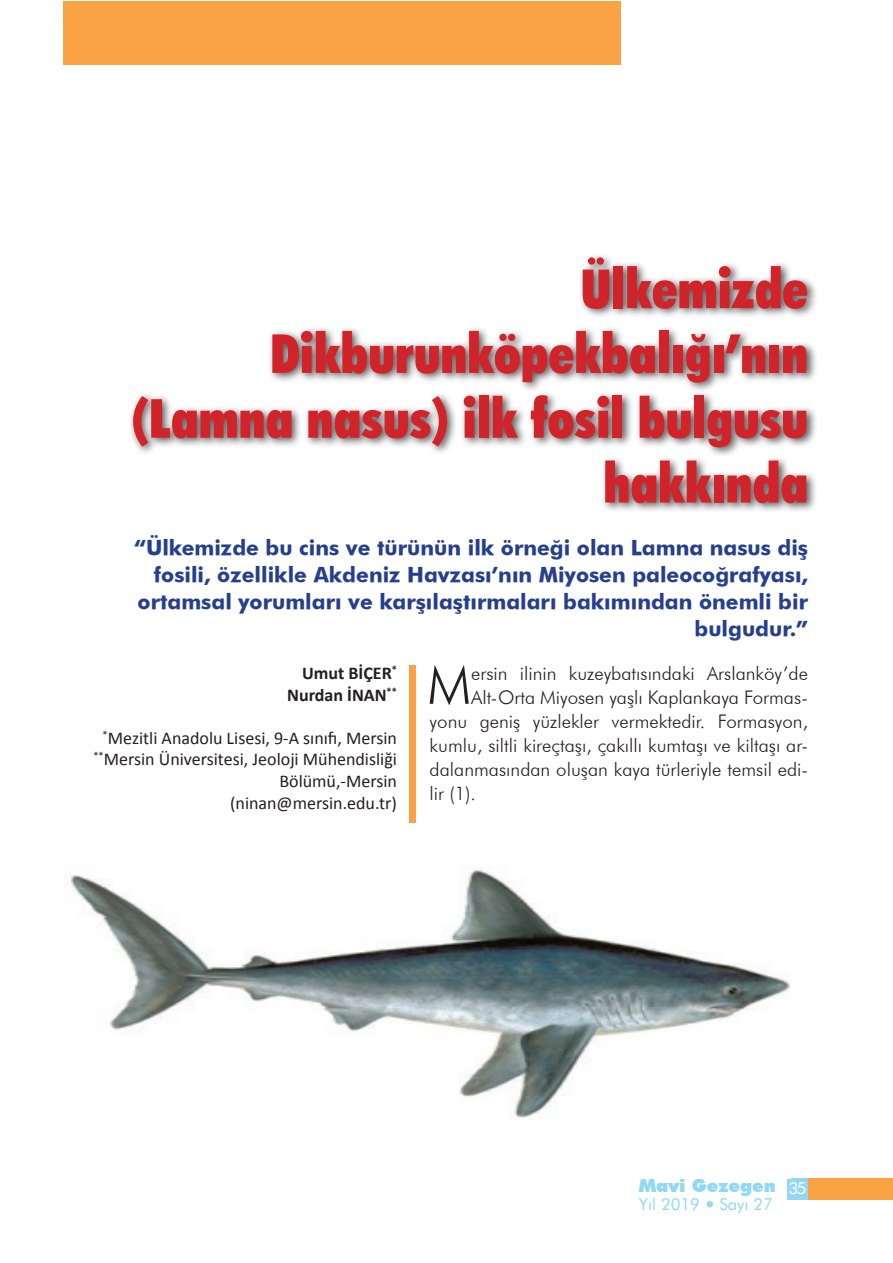
<style>
.page{position:relative;width:893px;height:1263px;background:#fff}
.page>*{position:absolute;margin:0;border:0;box-sizing:border-box;transform-origin:0 0}
.t1{font:900 condensed 54px/64.8px "Futura BT";color:#d1232a;text-align:right}
.t2{font:300 52.35px "Futura BT";color:#231f20}
.t3{font:21px/27px "Futura Md BT Bold";color:#253f8e;text-align:right}
.t4{font:300 18.75px "Futura BT";color:#231f20}
.t5{font:18px/21.6px "Calibri";color:#231f20;text-align:right}
.t6{font:700 18px/21.6px "Calibri";color:#231f20;text-align:right}
.t7{font:900 18px "Futura BT";color:#91d8f7}
.t8{font:16.5px "Futura BT";color:#91d8f7}
.t9{font:16.5px "Futura BT";color:#fff}
</style>
<div class="page">
<div style="left:64px;top:1px;width:557px;height:64px;background:#f9a344"></div>
<div style="left:787px;top:1178px;width:63px;height:21px;background:#91d8f7"></div>
<div style="left:808px;top:1178px;width:85px;height:21px;background:#f9a344"></div>
<svg style="left:707px;top:1201px;width:6px;height:6px"></svg>
<div style="left:409px;top:665px;width:6px;height:158px;background:#f9a344"></div>
<div style="left:128px;top:253px;width:690px;height:260px;background:#231f20;opacity:.75"></div>
<img style="left:70px;top:868px;width:721px;height:311px">
<h1 class="t1" style="left:131px;top:256px;width:678px">Ülkemizde<br>Dikburunköpekbalığı’nın (Lamna nasus) ilk fosil bulgusu hakkında</h1>
<p class="t3" style="left:134px;top:534px;width:675px">“Ülkemizde bu cins ve türünün ilk örneği olan Lamna nasus diş fosili, özellikle Akdeniz Havzası’nın Miyosen paleocoğrafyası, ortamsal yorumları ve karşılaştırmaları bakımından önemli bir bulgudur.”</p>
<p class="t6" style="left:287px;top:662px;width:111px">Umut BİÇER<sup>*<br></sup>Nurdan İNAN<sup>**</sup></p>
<p class="t5" style="left:93px;top:726px;width:305px"><sup>*</sup>Mezitli Anadolu Lisesi, 9-A sınıfı, Mersin <sup>**</sup>Mersin Üniversitesi, Jeoloji Mühendisliği Bölümü,-Mersin<br>(ninan@mersin.edu.tr)</p>
<h2 class="t2" style="left:427px;top:653px;width:45px">M</h2>
<p class="t4" style="left:471px;top:662px;width:338px">ersin ilinin kuzeybatısındaki Arslanköy’de</p>
<p class="t4" style="left:471px;top:686px;width:338px">Alt-Orta Miyosen yaşlı Kaplankaya Formas-</p>
<p class="t4" style="left:430px;top:710px;width:380px">yonu geniş yüzlekler vermektedir. Formasyon,</p>
<p class="t4" style="left:430px;top:734px;width:380px">kumlu, siltli kireçtaşı, çakıllı kumtaşı ve kiltaşı ar-</p>
<p class="t4" style="left:430px;top:758px;width:380px">dalanmasından oluşan kaya türleriyle temsil edi-</p>
<p class="t4" style="left:430px;top:782px;width:48px">lir (1).</p>
<p class="t7" style="left:639px;top:1174px;width:139px">Mavi Gezegen</p>
<p class="t8" style="left:639px;top:1194px;width:136px">Yıl 2019 Sayı 27</p>
<p class="t9" style="left:789px;top:1178px;width:19px">35</p>
</div>
